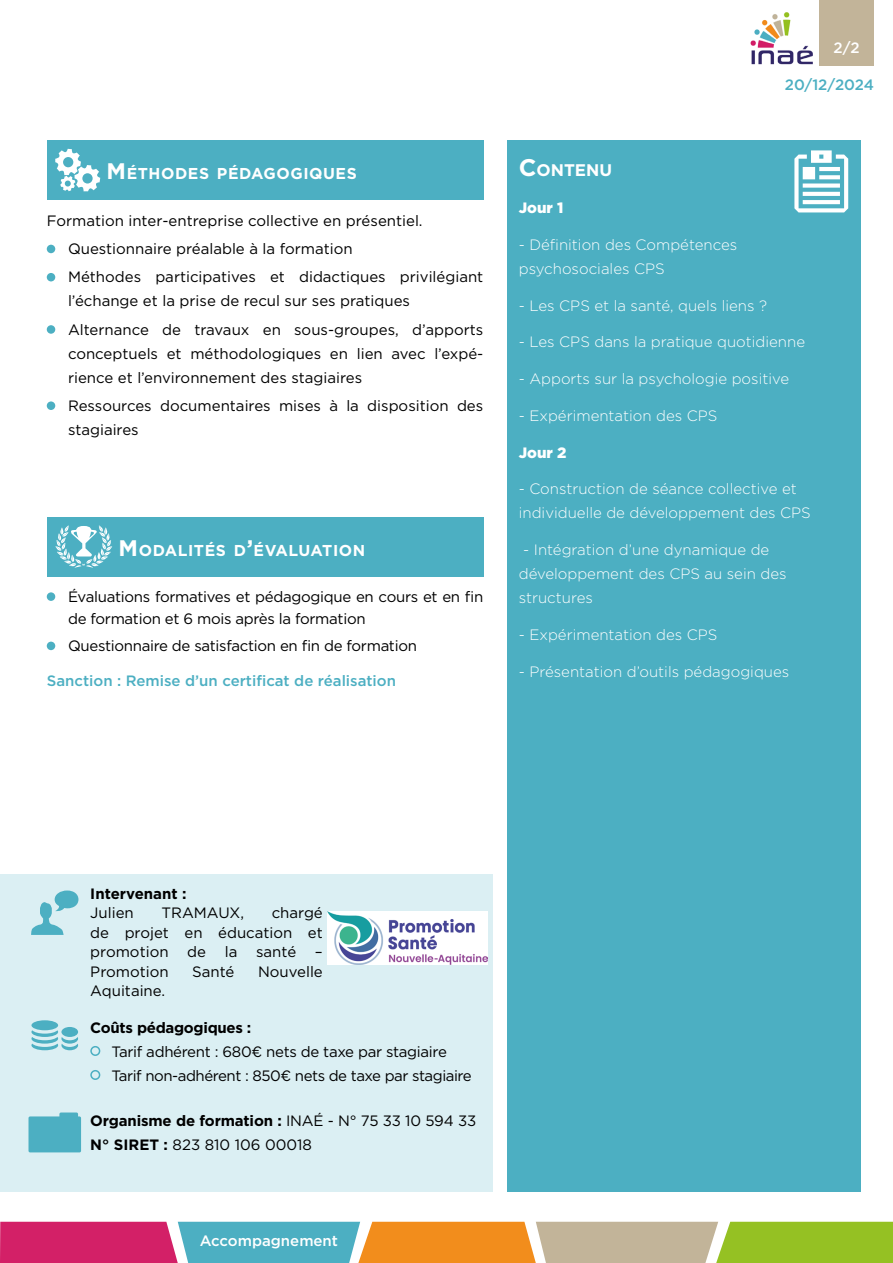
<style>
.page{position:relative;width:893px;height:1263px;background:#fff}
.page>*{position:absolute;margin:0;border:0;box-sizing:border-box;transform-origin:0 0}
.t1{font:700 16.8px "Gotham";color:#fff}
.t2{font:700 15.75px "Gotham";letter-spacing:.035em;color:#fff}
.t3{font:15px/28.2px "Gotham";color:#000}
.t4{font:300 15px/24px "Gotham";color:#fff}
.t5{font:15px/22.5px "Gotham";letter-spacing:-.02em;color:#000}
.t6{font:15px/24px "Gotham";letter-spacing:-.03em;color:#000}
.t7{font:500 15px "Gotham";color:#4cafc2}
.t8{font:700 15px "Gotham";letter-spacing:-.02em;color:#000}
.t9{font:500 15px "Gotham";color:#fff}
.t10{font:700 15px "Gotham";color:#000}
.t11{font:900 15px "Gotham";color:#fff}
.s1{font-size:22.5px}
.s2{font-size:24px}
.s3{font-weight:700}
</style>
<div class="page">
<div style="left:819px;top:0;width:55px;height:66px;background:#c2b499"></div>
<svg style="left:0;top:1222px;width:893px;height:41px;background:#b1956e"></svg>
<img style="left:750px;top:12px;width:63px;height:53px">
<div style="left:47px;top:245px;width:8px;height:8px;background:#4cafc2;border-radius:50%"></div>
<div style="left:47px;top:273px;width:8px;height:8px;background:#4cafc2;border-radius:50%"></div>
<div style="left:47px;top:325px;width:8px;height:9px;background:#4cafc2;border-radius:50%"></div>
<div style="left:47px;top:401px;width:8px;height:9px;background:#4cafc2;border-radius:50%"></div>
<div style="left:0;top:874px;width:493px;height:317px;background:#dbeff3"></div>
<div style="left:507px;top:140px;width:353px;height:1051px;background:#4cafc2"></div>
<svg style="left:794px;top:150px;width:54px;height:62px"></svg>
<svg style="left:31px;top:1020px;width:47px;height:30px"></svg>
<div style="left:47px;top:140px;width:436px;height:60px;background:#4cafc2"></div>
<svg style="left:55px;top:149px;width:45px;height:42px"></svg>
<div style="left:47px;top:592px;width:8px;height:9px;background:#4cafc2;border-radius:50%"></div>
<div style="left:47px;top:642px;width:8px;height:8px;background:#4cafc2;border-radius:50%"></div>
<div style="left:47px;top:517px;width:436px;height:59px;background:#4cafc2"></div>
<svg style="left:55px;top:525px;width:57px;height:43px"></svg>
<svg style="left:31px;top:890px;width:47px;height:45px"></svg>
<div style="left:29px;top:1116px;width:52px;height:36px;background:#4cafc2;border-radius:2px"></div>
<div style="left:59px;top:1112px;width:19px;height:12px;background:#4cafc2;border-radius:2px"></div>
<div style="left:90px;top:1046px;width:10px;height:10px;border:2px solid #4cafc2;border-radius:50%"></div>
<div style="left:90px;top:1070px;width:10px;height:10px;border:2px solid #4cafc2;border-radius:50%"></div>
<img style="left:328px;top:911px;width:160px;height:53px">
<p class="t2" style="left:107px;top:163px;width:252px"><span class="s1">M</span>ÉTHODES PÉDAGOGIQUES</p>
<p class="t3" style="left:68px;top:206px;width:417px;text-indent:-21px">Formation inter-entreprise collective en présentiel.<br>Questionnaire préalable à la formation<br>Méthodes participatives et didactiques privilégiant</p>
<p class="t3" style="left:68px;top:287px;width:417px">l’échange et la prise de recul sur ses pratiques<br>Alternance de travaux en sous-groupes, d’apports</p>
<p class="t3" style="left:68px;top:341px;width:417px;line-height:24px">conceptuels et méthodologiques en lien avec l’expé&shy;rience et l’environnement des stagiaires</p>
<p class="t3" style="left:68px;top:393px;width:417px;line-height:24px">Ressources documentaires mises à la disposition des stagiaires</p>
<p class="t2" style="left:119px;top:540px;width:248px"><span class="s1">M</span>ODALITÉS D<span class="s1">’</span>ÉVALUATION</p>
<p class="t5" style="left:68px;top:585px;width:417px">Évaluations formatives et pédagogique en cours et en fin de formation et 6 mois après la formation</p>
<p class="t5" style="left:68px;top:634px;width:350px">Questionnaire de satisfaction en fin de formation</p>
<p class="t7" style="left:47px;top:671px;width:351px">Sanction : Remise d’un certificat de réalisation</p>
<p class="t9" style="left:834px;top:38px;width:27px">2/2</p>
<p class="t7" style="left:785px;top:75px;width:91px">20/12/2024</p>
<p class="t1" style="left:519px;top:159px;width:95px"><span class="s2">C</span>ONTENU</p>
<p class="t11" style="left:519px;top:197px;width:46px">Jour 1</p>
<p class="t4" style="left:519px;top:232px;width:220px">- Définition des Compétences psychosociales CPS</p>
<p class="t4" style="left:519px;top:293px;width:250px">- Les CPS et la santé, quels liens ?</p>
<p class="t4" style="left:519px;top:330px;width:288px">- Les CPS dans la pratique quotidienne</p>
<p class="t4" style="left:519px;top:366px;width:272px">- Apports sur la psychologie positive</p>
<p class="t4" style="left:519px;top:403px;width:200px">- Expérimentation des CPS</p>
<p class="t11" style="left:519px;top:442px;width:49px">Jour 2</p>
<p class="t4" style="left:519px;top:477px;width:294px">- Construction de séance collective et individuelle de développement des CPS</p>
<p class="t4" style="left:519px;top:537px;width:269px;text-indent:4px">- Intégration d’une dynamique de développement des CPS au sein des structures</p>
<p class="t4" style="left:519px;top:622px;width:200px">- Expérimentation des CPS</p>
<p class="t4" style="left:519px;top:659px;width:272px">- Présentation d’outils pédagogiques</p>
<p class="t10" style="left:90px;top:883px;width:98px">Intervenant :</p>
<p class="t3" style="left:90px;top:898px;width:45px">Julien</p>
<p class="t3" style="left:161px;top:898px;width:84px">TRAMAUX,</p>
<p class="t3" style="left:90px;top:903px;width:234px;line-height:19.5px;text-align:justify;text-indent:181px">chargé de projet en éducation et promotion de la santé – Promotion</p>
<p class="t3" style="left:192px;top:957px;width:44px">Santé</p>
<p class="t3" style="left:258px;top:957px;width:66px">Nouvelle</p>
<p class="t3" style="left:90px;top:976px;width:76px">Aquitaine.</p>
<p class="t8" style="left:90px;top:1018px;width:162px">Coûts pédagogiques :</p>
<p class="t6" style="left:112px;top:1039px;width:362px">Tarif adhérent : 680€ nets de taxe par stagiaire<br>Tarif non-adhérent : 850€ nets de taxe par stagiaire</p>
<p class="t3" style="left:90px;top:1108px;width:388px;line-height:24px"><span class="s3">Organisme de formation :</span> INAÉ - N° 75 33 10 594 33<br><span class="s3">N° SIRET :</span> 823 810 106 00018</p>
<p class="t9" style="left:200px;top:1231px;width:140px">Accompagnement</p>
</div>
